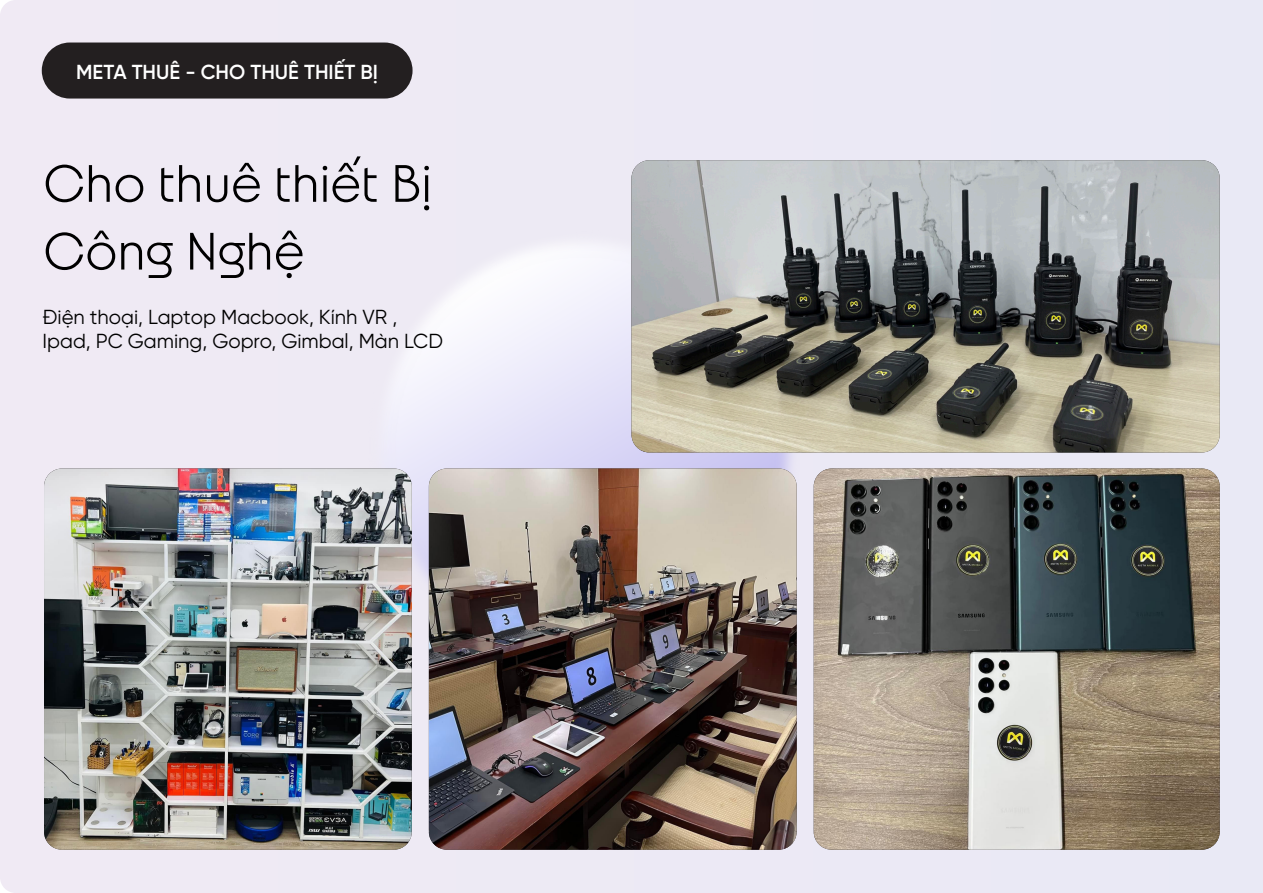
<style>
.page{position:relative;width:1263px;height:893px;background:#edeaf4}
.page>*{position:absolute;margin:0;border:0;box-sizing:border-box;transform-origin:0 0}
.t1{font:300 56.4px/67.8px "Paris 2024";color:#000}
.t2{font:20.25px/24.3px "SVN Gilroy";color:#000}
.t3{font:600 20.25px "SVN Gilroy";color:#fff}
</style>
<div class="page">
<img style="left:188px;top:79px;width:728px;height:693px">
<img style="left:44px;top:468px;width:368px;height:382px">
<img style="left:429px;top:468px;width:368px;height:382px">
<img style="left:814px;top:468px;width:406px;height:382px">
<img style="left:631px;top:160px;width:589px;height:292px">
<div style="left:42px;top:43px;width:371px;height:56px;background:#231f20;border-radius:28px"></div>
<p class="t3" style="left:76px;top:57px;width:303px">META THUÊ - CHO THUÊ THIẾT BỊ</p>
<p class="t1" style="left:43px;top:144px;width:390px">Cho thuê thiết Bị<br>Công Nghệ</p>
<p class="t2" style="left:43px;top:304px;width:402px">Điện thoại, Laptop Macbook, Kính VR ,<br>Ipad, PC Gaming, Gopro, Gimbal, Màn LCD</p>
</div>
